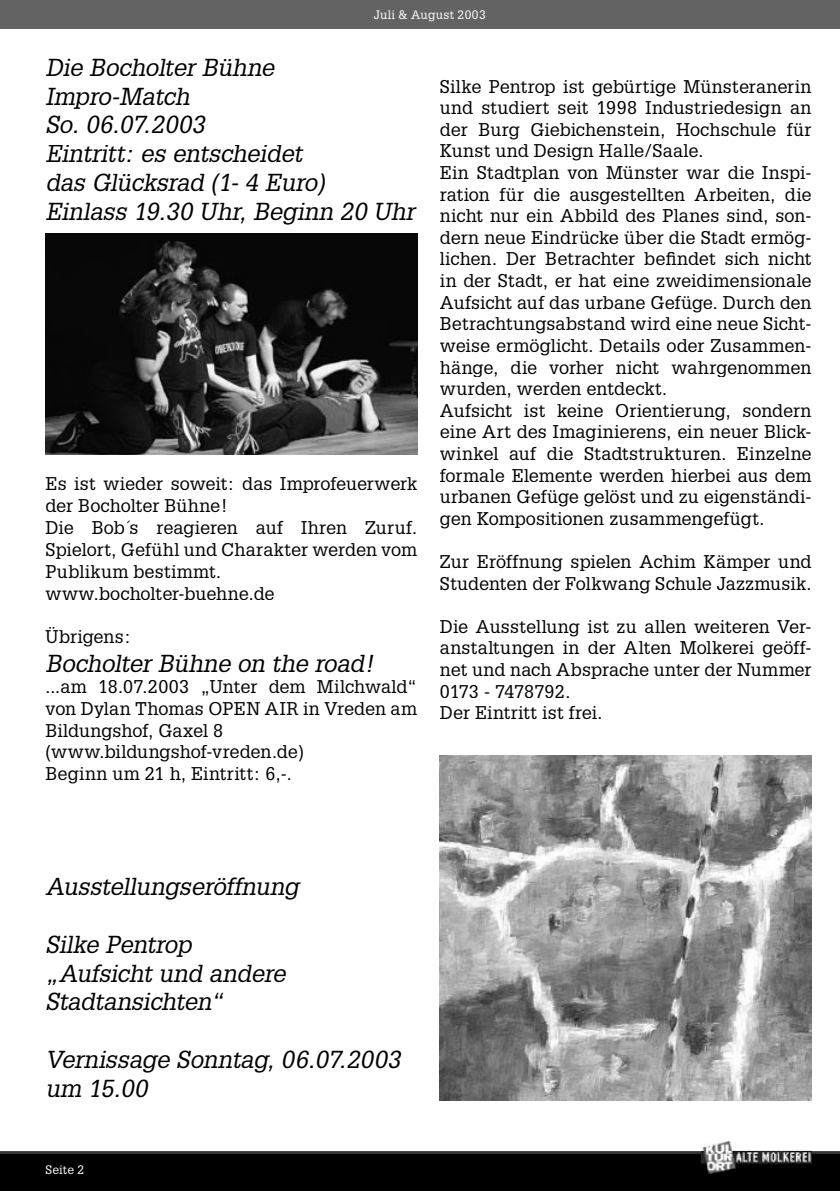
<style>
.page{position:relative;width:840px;height:1191px;background:#fff}
.page>*{position:absolute;margin:0;border:0;box-sizing:border-box;transform-origin:0 0}
.t1{font:italic 24px/28.8px "Glypha";letter-spacing:-.01em;color:#000}
.t2{font:18px/21.6px "Glypha";color:#000}
.t3{font:12px "Glypha";letter-spacing:.025em;color:#fff}
</style>
<div class="page">
<img style="left:439px;top:755px;width:372px;height:345px">
<img style="left:45px;top:234px;width:372px;height:221px">
<div style="left:0;top:1151px;width:839px;height:40px;background:#000"></div>
<hr style="left:0;top:1152px;width:701px;height:1px;background:#000">
<div style="left:0;top:0;width:839px;height:28px;background:#636363"></div>
<img style="left:701px;top:1141px;width:110px;height:10px">
<img style="left:701px;top:1151px;width:110px;height:23px">
<svg style="left:839px;top:0;width:1px;height:28px"></svg>
<p class="t3" style="left:373px;top:7px;width:113px">Juli &amp; August 2003</p>
<h1 class="t1" style="left:45px;top:52px;width:371px">Die Bocholter Bühne<br>Impro-Match<br>So. 06.07.2003<br>Eintritt: es entscheidet<br>das Glücksrad (1- 4 Euro)<br>Einlass 19.30 Uhr, Beginn 20 Uhr</h1>
<p class="t2" style="left:45px;top:472px;width:373px">Es ist wieder soweit: das Improfeuerwerk der Bocholter Bühne!<br>Die Bob´s reagieren auf Ihren Zuruf.<br>Spielort, Gefühl und Charakter werden vom<br>Publikum bestimmt. www.bocholter-buehne.de</p>
<p class="t2" style="left:45px;top:625px;width:87px">Übrigens:</p>
<h1 class="t1" style="left:45px;top:648px;width:330px">Bocholter Bühne on the road!</h1>
<p class="t2" style="left:45px;top:676px;width:373px">...am 18.07.2003 „Unter dem Milchwald“ von Dylan Thomas OPEN AIR in Vreden am<br>Bildungshof, Gaxel 8 (www.bildungshof-vreden.de)<br>Beginn um 21 h, Eintritt: 6,-.</p>
<p class="t2" style="left:439px;top:75px;width:373px">Silke Pentrop ist gebürtige Münsteranerin und studiert seit 1998 Industriedesign an der Burg Giebichenstein, Hochschule für Kunst und Design Halle/Saale.<br>Ein Stadtplan von Münster war die Inspi&shy;ration für die ausgestellten Arbeiten, die nicht nur ein Abbild des Planes sind, son&shy;dern neue Eindrücke über die Stadt ermög&shy;lichen. Der Betrachter befindet sich nicht in der Stadt, er hat eine zweidimensionale Aufsicht auf das urbane Gefüge. Durch den Betrachtungsabstand wird eine neue Sicht&shy;weise ermöglicht. Details oder Zusammen&shy;hänge, die vorher nicht wahrgenommen wurden, werden entdeckt.<br>Aufsicht ist keine Orientierung, sondern eine Art des Imaginierens, ein neuer Blick&shy;winkel auf die Stadtstrukturen. Einzelne formale Elemente werden hierbei aus dem urbanen Gefüge gelöst und zu eigenständi&shy;gen Kompositionen zusammengefügt.</p>
<p class="t2" style="left:439px;top:550px;width:373px">Zur Eröffnung spielen Achim Kämper und<br>Studenten der Folkwang Schule Jazzmusik.</p>
<p class="t2" style="left:439px;top:615px;width:373px">Die Ausstellung ist zu allen weiteren Ver&shy;anstaltungen in der Alten Molkerei geöff&shy;net und nach Absprache unter der Nummer<br>0173 - 7478792.<br>Der Eintritt ist frei.</p>
<h1 class="t1" style="left:45px;top:871px;width:255px">Ausstellungseröffnung</h1>
<h1 class="t1" style="left:45px;top:929px;width:241px">Silke Pentrop „Aufsicht und andere<br>Stadtansichten“</h1>
<h1 class="t1" style="left:45px;top:1044px;width:356px">Vernissage Sonntag, 06.07.2003 um 15.00</h1>
<p class="t3" style="left:45px;top:1162px;width:40px">Seite 2</p>
</div>
